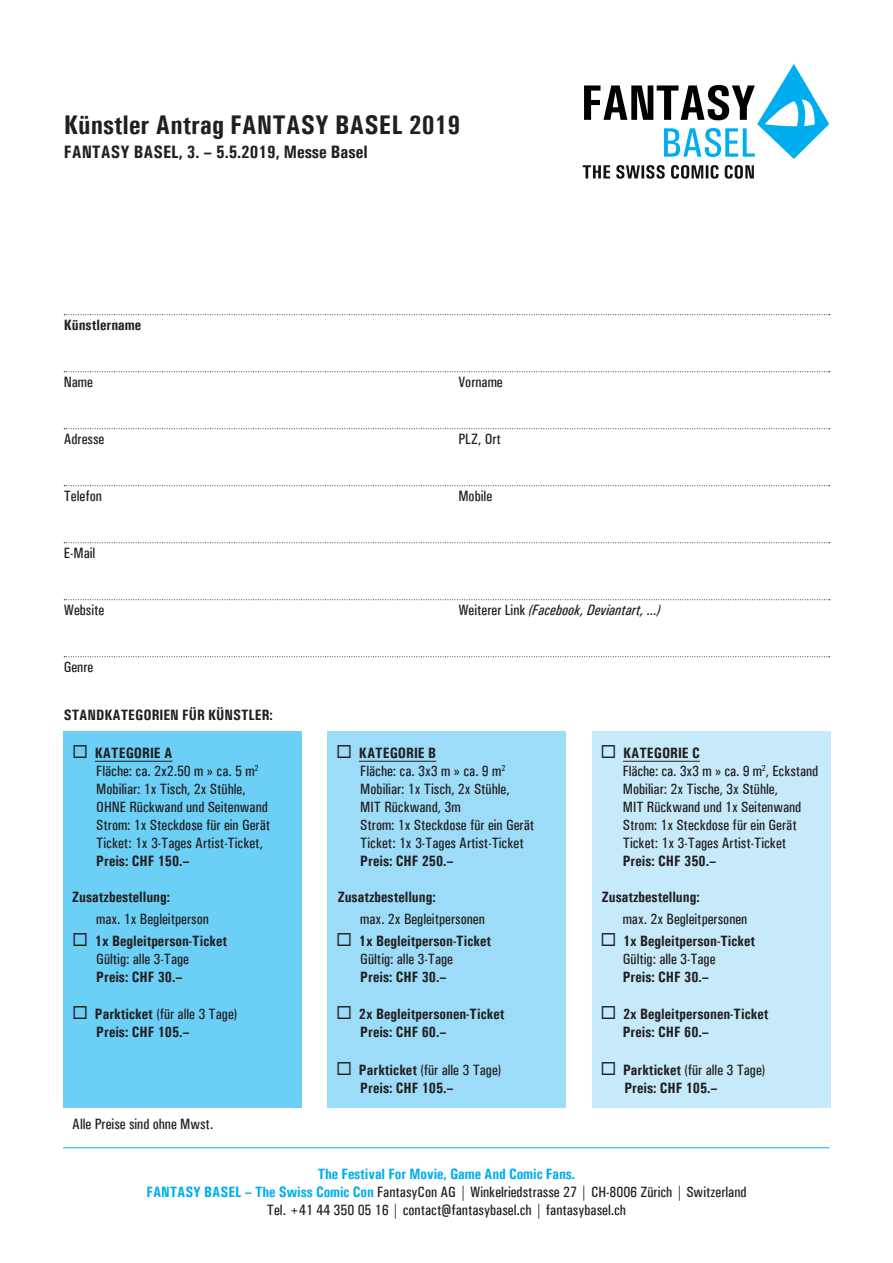
<style>
.page{position:relative;width:893px;height:1263px;background:#fff}
.page>*{position:absolute;margin:0;border:0;box-sizing:border-box;transform-origin:0 0}
.t1{font:700 condensed 27px "Univers";color:#231f20}
.t2{font:700 condensed 18px "Univers";color:#231f20}
.t3{font:500 condensed 15px/18px "Univers";color:#231f20;text-align:center}
.t4{font:700 condensed 15px "Univers";color:#231f20}
.t5{font:italic 500 condensed 15px "Univers";color:#231f20}
.s1{font-style:normal}
.s2{font-weight:700}
.s3{font-weight:700;color:#00aeef}
</style>
<div class="page">
<div style="left:64px;top:731px;width:238px;height:377px;background:#6bcff6"></div>
<div style="left:327px;top:731px;width:239px;height:377px;background:#9cdcf8"></div>
<div style="left:592px;top:731px;width:238px;height:377px;background:#c6eafa"></div>
<svg style="left:584px;top:64px;width:245px;height:95px"></svg>
<svg style="left:583px;top:165px;width:27px;height:13px"></svg>
<svg style="left:616px;top:165px;width:49px;height:14px"></svg>
<svg style="left:671px;top:165px;width:48px;height:14px"></svg>
<svg style="left:725px;top:165px;width:29px;height:14px"></svg>
<svg style="left:64px;top:314px;width:766px;height:1px"></svg>
<svg style="left:64px;top:371px;width:766px;height:1px"></svg>
<svg style="left:64px;top:428px;width:766px;height:1px"></svg>
<svg style="left:64px;top:485px;width:766px;height:1px"></svg>
<svg style="left:64px;top:542px;width:766px;height:1px"></svg>
<svg style="left:64px;top:599px;width:766px;height:1px"></svg>
<svg style="left:64px;top:656px;width:766px;height:1px"></svg>
<hr style="left:95px;top:761px;width:77px;height:1px;background:#231f20">
<hr style="left:359px;top:761px;width:77px;height:1px;background:#231f20">
<hr style="left:623px;top:761px;width:77px;height:1px;background:#231f20">
<hr style="left:63px;top:1147px;width:766px;height:1px;background:#00aeef">
<h1 class="t1" style="left:64px;top:108px;width:398px">Künstler Antrag FANTASY BASEL 2019</h1>
<p class="t2" style="left:64px;top:141px;width:305px">FANTASY BASEL, 3. – 5.5.2019, Messe Basel</p>
<p class="t4" style="left:64px;top:316px;width:79px">Künstlername</p>
<p class="t3" style="left:64px;top:373px;width:31px">Name</p>
<p class="t3" style="left:458px;top:373px;width:46px">Vorname</p>
<p class="t3" style="left:64px;top:430px;width:42px">Adresse</p>
<p class="t3" style="left:458px;top:430px;width:44px">PLZ, Ort</p>
<p class="t3" style="left:64px;top:487px;width:40px">Telefon</p>
<p class="t3" style="left:458px;top:487px;width:35px">Mobile</p>
<p class="t3" style="left:64px;top:544px;width:33px">E-Mail</p>
<p class="t3" style="left:64px;top:601px;width:42px">Website</p>
<p class="t5" style="left:458px;top:601px;width:203px"><span class="s1">Weiterer Link</span> (Facebook, Deviantart, ...)</p>
<p class="t3" style="left:64px;top:658px;width:31px">Genre</p>
<p class="t4" style="left:64px;top:705px;width:211px">STANDKATEGORIEN FÜR KÜNSTLER:</p>
<p class="t4" style="left:72px;top:744px;width:102px">◻ KATEGORIE A</p>
<p class="t4" style="left:336px;top:744px;width:101px">◻ KATEGORIE B</p>
<p class="t4" style="left:600px;top:744px;width:101px">◻ KATEGORIE C</p>
<p class="t3" style="left:96px;top:762px;width:164px">Fläche: ca. 2x2.50 m » ca. 5 m<sup>2</sup></p>
<p class="t3" style="left:360px;top:762px;width:147px">Fläche: ca. 3x3 m » ca. 9 m<sup>2</sup></p>
<p class="t3" style="left:623px;top:762px;width:197px">Fläche: ca. 3x3 m » ca. 9 m<sup>2</sup>, Eckstand</p>
<p class="t3" style="left:96px;top:780px;width:151px">Mobiliar: 1x Tisch, 2x Stühle,</p>
<p class="t3" style="left:360px;top:780px;width:151px">Mobiliar: 1x Tisch, 2x Stühle,</p>
<p class="t3" style="left:623px;top:780px;width:157px">Mobiliar: 2x Tische, 3x Stühle,</p>
<p class="t3" style="left:96px;top:798px;width:173px">OHNE Rückwand und Seitenwand</p>
<p class="t3" style="left:360px;top:798px;width:102px">MIT Rückwand, 3m</p>
<p class="t3" style="left:623px;top:798px;width:180px">MIT Rückwand und 1x Seitenwand</p>
<p class="t3" style="left:96px;top:816px;width:175px">Strom: 1x Steckdose für ein Gerät</p>
<p class="t3" style="left:360px;top:816px;width:175px">Strom: 1x Steckdose für ein Gerät</p>
<p class="t3" style="left:623px;top:816px;width:175px">Strom: 1x Steckdose für ein Gerät</p>
<p class="t3" style="left:96px;top:834px;width:168px">Ticket: 1x 3-Tages Artist-Ticket,</p>
<p class="t3" style="left:360px;top:834px;width:165px">Ticket: 1x 3-Tages Artist-Ticket</p>
<p class="t3" style="left:623px;top:834px;width:165px">Ticket: 1x 3-Tages Artist-Ticket</p>
<p class="t4" style="left:96px;top:852px;width:95px">Preis: CHF 150.–</p>
<p class="t4" style="left:360px;top:852px;width:95px">Preis: CHF 250.–</p>
<p class="t4" style="left:623px;top:852px;width:95px">Preis: CHF 350.–</p>
<p class="t4" style="left:72px;top:888px;width:99px">Zusatzbestellung:</p>
<p class="t4" style="left:338px;top:888px;width:99px">Zusatzbestellung:</p>
<p class="t4" style="left:602px;top:888px;width:99px">Zusatzbestellung:</p>
<p class="t3" style="left:96px;top:910px;width:114px">max. 1x Begleitperson</p>
<p class="t3" style="left:360px;top:910px;width:126px">max. 2x Begleitpersonen</p>
<p class="t3" style="left:623px;top:910px;width:126px">max. 2x Begleitpersonen</p>
<p class="t4" style="left:72px;top:931px;width:156px">◻ 1x Begleitperson-Ticket</p>
<p class="t4" style="left:336px;top:931px;width:156px">◻ 1x Begleitperson-Ticket</p>
<p class="t4" style="left:600px;top:931px;width:156px">◻ 1x Begleitperson-Ticket</p>
<p class="t3" style="left:96px;top:949px;width:94px">Gültig: alle 3-Tage</p>
<p class="t3" style="left:360px;top:949px;width:94px">Gültig: alle 3-Tage</p>
<p class="t3" style="left:623px;top:949px;width:94px">Gültig: alle 3-Tage</p>
<p class="t4" style="left:96px;top:967px;width:88px">Preis: CHF 30.–</p>
<p class="t4" style="left:360px;top:967px;width:88px">Preis: CHF 30.–</p>
<p class="t4" style="left:623px;top:967px;width:88px">Preis: CHF 30.–</p>
<p class="t3" style="left:72px;top:1005px;width:166px">◻ <span class="s2">Parkticket</span> (für alle 3 Tage)</p>
<p class="t4" style="left:336px;top:1005px;width:170px">◻ 2x Begleitpersonen-Ticket</p>
<p class="t4" style="left:600px;top:1005px;width:170px">◻ 2x Begleitpersonen-Ticket</p>
<p class="t4" style="left:96px;top:1023px;width:95px">Preis: CHF 105.–</p>
<p class="t4" style="left:360px;top:1023px;width:88px">Preis: CHF 60.–</p>
<p class="t4" style="left:623px;top:1023px;width:88px">Preis: CHF 60.–</p>
<p class="t3" style="left:336px;top:1060px;width:166px">◻ <span class="s2">Parkticket</span> (für alle 3 Tage)</p>
<p class="t3" style="left:600px;top:1060px;width:166px">◻ <span class="s2">Parkticket</span> (für alle 3 Tage)</p>
<p class="t4" style="left:360px;top:1078px;width:95px">Preis: CHF 105.–</p>
<p class="t4" style="left:624px;top:1078px;width:95px">Preis: CHF 105.–</p>
<p class="t3" style="left:72px;top:1114px;width:143px">Alle Preise sind ohne Mwst.</p>
<p class="t3" style="left:146px;top:1165px;width:601px"><span class="s3">The Festival For Movie, Game And Comic Fans.<br>FANTASY BASEL – The Swiss Comic Con</span> FantasyCon AG | Winkelriedstrasse 27 | CH-8006 Zürich | Switzerland<br>Tel. +41 44 350 05 16 | contact@fantasybasel.ch | fantasybasel.ch</p>
</div>
